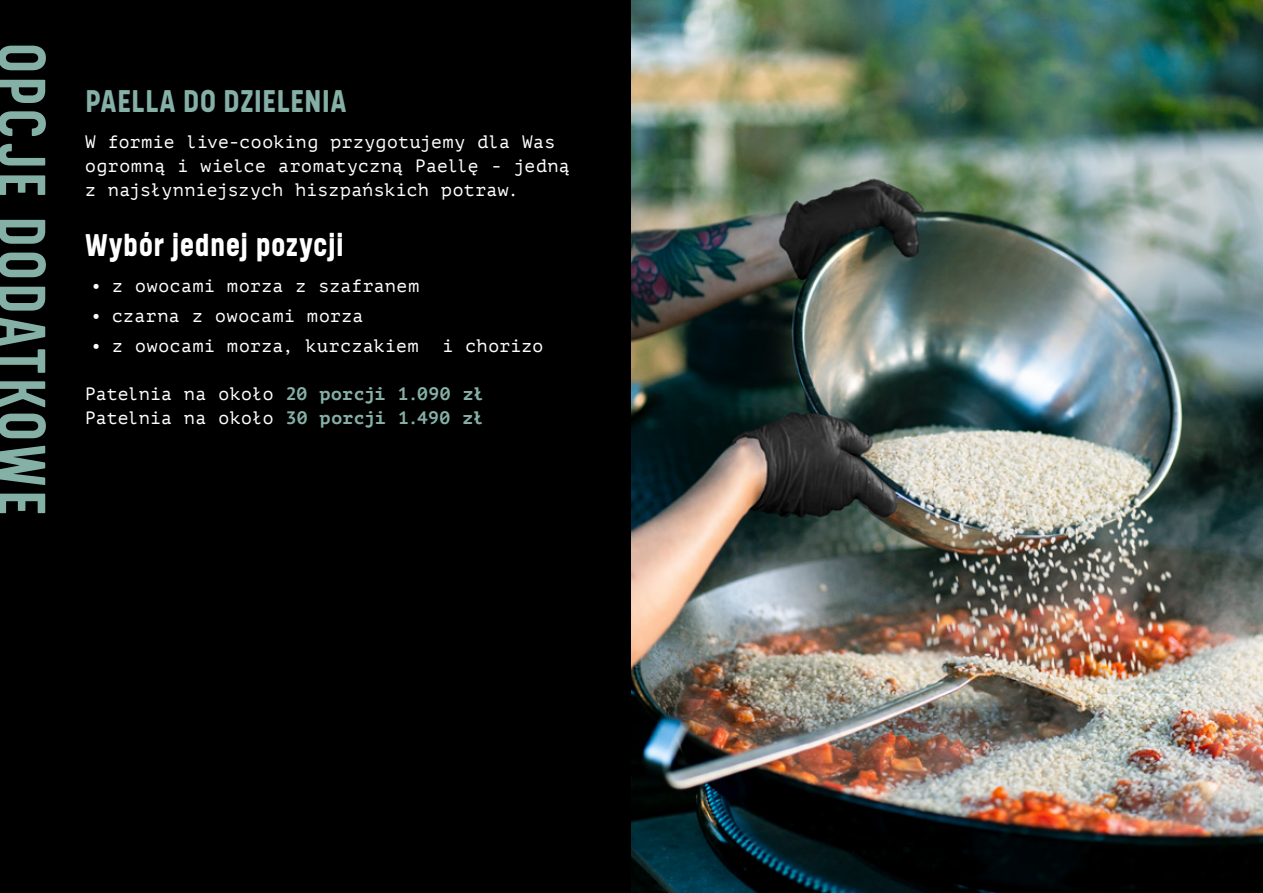
<style>
.page{position:relative;width:1263px;height:893px;background:#000}
.page>*{position:absolute;margin:0;border:0;box-sizing:border-box;transform-origin:0 0}
.t1{font:700 66px "Kelpt A3";letter-spacing:.04em;color:#85b0a6}
.t2{font:700 36px "Kelpt A1";letter-spacing:.005em;color:#fff}
.t3{font:700 36px "Kelpt A1";letter-spacing:.005em;color:#85b0a6}
.t4{font:18px/24px "PT Mono";letter-spacing:.025em;color:#fff}
.s1{font-weight:700;color:#85b0a6}
</style>
<div class="page">
<img style="left:631px;top:0;width:632px;height:893px">
<h1 class="t1" style="left:62px;top:43px;width:475px;rotate:90deg">OPCJE DODATKOWE</h1>
<h2 class="t3" style="left:85px;top:81px;width:263px">PAELLA DO DZIELENIA</h2>
<p class="t4" style="left:85px;top:130px;width:486px">W formie live-cooking przygotujemy dla Was ogromną i wielce aromatyczną Paellę - jedną z najsłynniejszych hiszpańskich potraw.</p>
<h2 class="t2" style="left:85px;top:225px;width:261px">Wybór jednej pozycji</h2>
<p class="t4" style="left:91px;top:274px;width:330px">• z owocami morza z szafranem</p>
<p class="t4" style="left:91px;top:304px;width:274px">• czarna z owocami morza</p>
<p class="t4" style="left:91px;top:334px;width:329px">• z owocami morza, kurczakiem</p>
<p class="t4" style="left:442px;top:334px;width:102px">i chorizo</p>
<p class="t4" style="left:85px;top:382px;width:400px">Patelnia na około <span class="s1">20 porcji 1.090 zł<br></span>Patelnia na około <span class="s1">30 porcji 1.490 zł</span></p>
</div>
